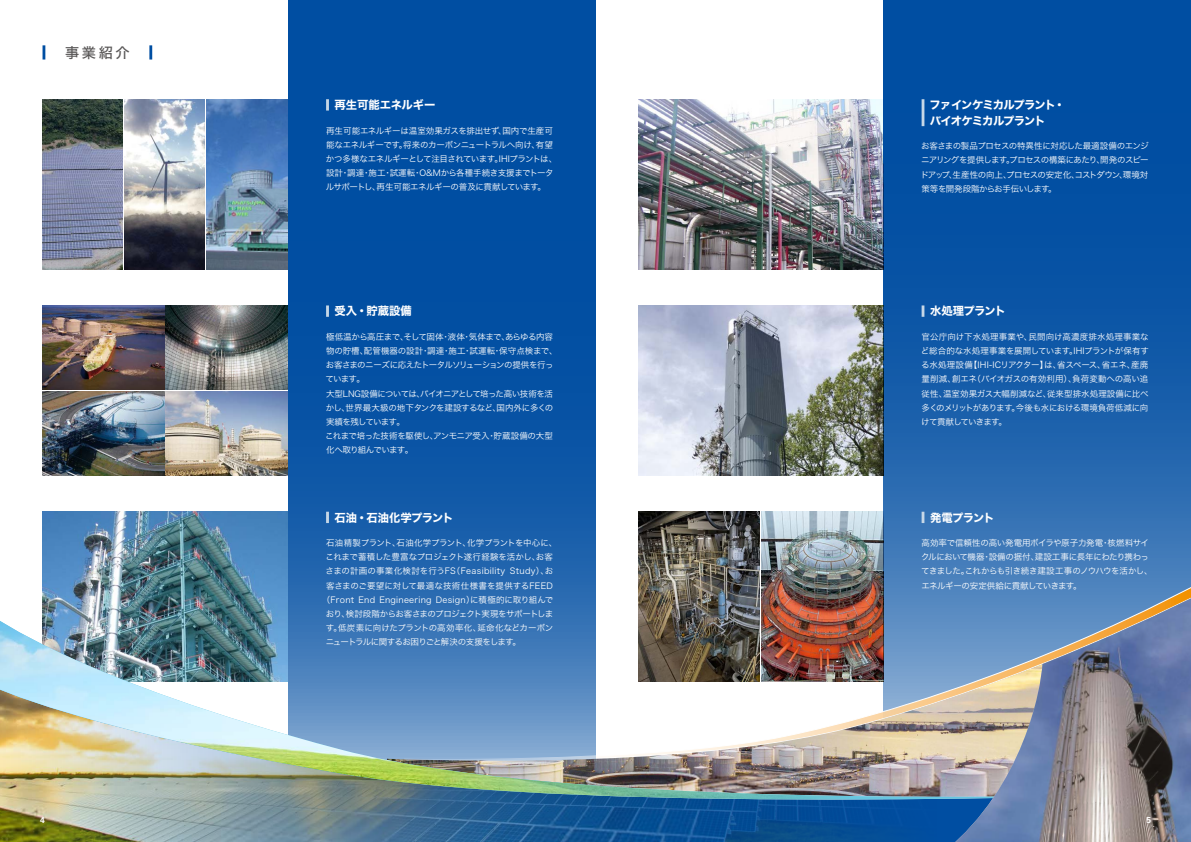
<style>
.page{position:relative;width:1191px;height:842px;background:#fff}
.page>*{position:absolute;margin:0;border:0;box-sizing:border-box;transform-origin:0 0}
.見出し_20Q_ヒラギノ角ゴ_w5_白抜{font:14.2px "Hira Kaku Std N W5";color:#595757}
.見出し_16Q_ヒラギノ角ゴ_w5_スミ{font:11.3px "Hira Kaku Std N W7";letter-spacing:-.09em;color:#fff}
.見出し_16Q_ヒラギノ角ゴ_w5_スミ-2{font:11.3px "Hira Kaku Std N W7";letter-spacing:-.055em;color:#fff}
.見出し_16Q_ヒラギノ角ゴ_w5_スミ-3{font:11.3px "Hira Kaku Std N W7";letter-spacing:-.025em;color:#fff}
.見出し_16Q_ヒラギノ角ゴ_w5_スミ-4{font:11.3px "Hira Kaku Std N W7";letter-spacing:-.01em;color:#fff}
.本文_12Q_ヒラギノ角ゴ_w3_スミ8{font:8.5px/14.2px "Hira Kaku Std N W3";letter-spacing:-.035em;color:#fff}
.本文_12Q_ヒラギノ角ゴ_w3_スミ8-2{font:8.5px "Hira Kaku Std N W3";letter-spacing:.005em;color:#fff}
.本文_12Q_ヒラギノ角ゴ_w3_スミ8-3{font:8.5px "Hira Kaku Std N W3";letter-spacing:.03em;color:#fff}
.本文_12Q_ヒラギノ角ゴ_w3_スミ8-4{font:8.5px "Hira Kaku Std N W3";letter-spacing:.04em;color:#fff}
.本文_12Q_ヒラギノ角ゴ_w3_スミ8-5{font:8.5px "Hira Kaku Std N W3";letter-spacing:-.075em;color:#fff}
.本文_12Q_ヒラギノ角ゴ_w3_スミ8-6{font:8.5px "Hira Kaku Std N W3";letter-spacing:-.085em;color:#fff}
.t1{font:700 8.5px "Univers LT Std";color:#fff}
</style>
<div class="page">
<img style="left:638px;top:305px;width:245px;height:171px">
<img style="left:638px;top:99px;width:245px;height:170px">
<img style="left:638px;top:512px;width:122px;height:71px">
<img style="left:761px;top:512px;width:122px;height:71px">
<img style="left:43px;top:305px;width:121px;height:85px">
<img style="left:43px;top:391px;width:121px;height:85px">
<img style="left:166px;top:391px;width:122px;height:85px">
<img style="left:166px;top:305px;width:122px;height:85px">
<img style="left:206px;top:99px;width:82px;height:170px">
<svg style="left:124px;top:99px;width:81px;height:170px;background:#93979f"></svg>
<svg style="left:43px;top:99px;width:80px;height:170px;background:#6c7588"></svg>
<svg style="left:288px;top:0;width:307px;height:594px;background:#0652a4"></svg>
<svg style="left:883px;top:0;width:308px;height:583px;background:#125aa8"></svg>
<img style="left:43px;top:512px;width:245px;height:82px">
<img style="left:404px;top:583px;width:787px;height:11px">
<img style="left:0;top:828px;width:940px;height:14px">
<img style="left:0;top:594px;width:945px;height:234px">
<img style="left:0;top:615px;width:852px;height:202px">
<img style="left:945px;top:594px;width:246px;height:248px">
<svg style="left:43px;top:45px;width:2px;height:15px"></svg>
<hr style="left:149px;top:45px;width:3px;height:15px;background:#004ea2">
<svg style="left:326px;top:99px;width:3px;height:12px"></svg>
<svg style="left:326px;top:305px;width:3px;height:12px"></svg>
<svg style="left:326px;top:512px;width:3px;height:11px"></svg>
<hr style="left:921px;top:99px;width:3px;height:27px;background:#c6d7e7">
<svg style="left:921px;top:305px;width:3px;height:12px"></svg>
<svg style="left:921px;top:512px;width:3px;height:11px"></svg>
<p class="見出し_20Q_ヒラギノ角ゴ_w5_白抜" style="left:48px;top:42px;width:100px">　事業紹介　</p>
<p class="見出し_16Q_ヒラギノ角ゴ_w5_スミ-4" style="left:334px;top:96px;width:102px">再生可能エネルギー</p>
<p class="本文_12Q_ヒラギノ角ゴ_w3_スミ8" style="left:326px;top:123px;width:233px">再生可能エネルギーは温室効果ガスを排出せず、国内で生産可能なエネルギーです。将来のカーボンニュートラルへ向け、有望かつ多様なエネルギーとして注目されています。IHIプラントは、設計・調達・施工・試運転・O&amp;Mから各種手続き支援までトータルサポートし、再生可能エネルギーの普及に貢献しています。</p>
<p class="見出し_16Q_ヒラギノ角ゴ_w5_スミ-2" style="left:334px;top:302px;width:79px">受入・貯蔵設備</p>
<p class="本文_12Q_ヒラギノ角ゴ_w3_スミ8" style="left:326px;top:329px;width:233px">極低温から高圧まで、そして固体・液体・気体まで、あらゆる内容物の貯槽、配管機器の設計・調達・施工・試運転・保守点検まで、お客さまのニーズに応えたトータルソリューションの提供を行っています。</p>
<p class="本文_12Q_ヒラギノ角ゴ_w3_スミ8" style="left:326px;top:386px;width:229px;text-align:justify">大型LNG設備については、パイオニアとして培った高い技術を活かし、世界最大級の地下タンクを建設するなど、国内外に多くの実績を残しています。</p>
<p class="本文_12Q_ヒラギノ角ゴ_w3_スミ8" style="left:325px;top:429px;width:229px">これまで培った技術を駆使し、アンモニア受入・貯蔵設備の大型化へ取り組んでいます。</p>
<p class="見出し_16Q_ヒラギノ角ゴ_w5_スミ-3" style="left:334px;top:509px;width:120px">石油・石油化学プラント</p>
<p class="本文_12Q_ヒラギノ角ゴ_w3_スミ8" style="left:326px;top:536px;width:233px">石油精製プラント、石油化学プラント、化学プラントを中心に、</p>
<p class="本文_12Q_ヒラギノ角ゴ_w3_スミ8" style="left:325px;top:550px;width:229px">これまで蓄積した豊富なプロジェクト遂行経験を活かし、お客</p>
<p class="本文_12Q_ヒラギノ角ゴ_w3_スミ8-4" style="left:326px;top:565px;width:229px">さまの計画の事業化検討を行うFS（Feasibility Study）、お</p>
<p class="本文_12Q_ヒラギノ角ゴ_w3_スミ8-2" style="left:326px;top:579px;width:228px">客さまのご要望に対して最適な技術仕様書を提供するFEED</p>
<p class="本文_12Q_ヒラギノ角ゴ_w3_スミ8-3" style="left:322px;top:593px;width:233px">（Front End Engineering Design）に積極的に取り組んで</p>
<p class="本文_12Q_ヒラギノ角ゴ_w3_スミ8-5" style="left:326px;top:607px;width:229px">おり、検討段階からお客さまのプロジェクト実現をサポートしま</p>
<p class="本文_12Q_ヒラギノ角ゴ_w3_スミ8-2" style="left:326px;top:622px;width:229px">す。低炭素に向けたプラントの高効率化、延命化などカーボン</p>
<p class="本文_12Q_ヒラギノ角ゴ_w3_スミ8-6" style="left:326px;top:636px;width:197px">ニュートラルに関するお困りごと解決の支援をします。</p>
<p class="見出し_16Q_ヒラギノ角ゴ_w5_スミ" style="left:929px;top:96px;width:137px">ファインケミカルプラント・</p>
<p class="見出し_16Q_ヒラギノ角ゴ_w5_スミ" style="left:930px;top:112px;width:117px">バイオケミカルプラント</p>
<p class="本文_12Q_ヒラギノ角ゴ_w3_スミ8" style="left:920px;top:139px;width:230px;text-align:justify">お客さまの製品プロセスの特異性に対応した最適設備のエンジニアリングを提供します。プロセスの構築にあたり、開発のスピードアップ、生産性の向上、プロセスの安定化、コストダウン、環境対策等を開発段階からお手伝いします。</p>
<p class="見出し_16Q_ヒラギノ角ゴ_w5_スミ-2" style="left:930px;top:302px;width:77px">水処理プラント</p>
<p class="本文_12Q_ヒラギノ角ゴ_w3_スミ8" style="left:921px;top:329px;width:229px;text-align:justify">官公庁向け下水処理事業や、民間向け高濃度排水処理事業など総合的な水処理事業を展開しています。IHIプラントが保有する水処理設備【IHI-ICリアクター】は、省スペース、省エネ、産廃量削減、創エネ（バイオガスの有効利用）、負荷変動への高い追従性、温室効果ガス大幅削減など、従来型排水処理設備に比べ多くのメリットがあります。今後も水における環境負荷低減に向けて貢献していきます。</p>
<p class="見出し_16Q_ヒラギノ角ゴ_w5_スミ-2" style="left:930px;top:509px;width:66px">発電プラント</p>
<p class="本文_12Q_ヒラギノ角ゴ_w3_スミ8" style="left:921px;top:536px;width:233px">高効率で信頼性の高い発電用ボイラや原子力発電・核燃料サイクルにおいて機器・設備の据付、建設工事に長年にわたり携わってきました。これからも引き続き建設工事のノウハウを活かし、エネルギーの安定供給に貢献していきます。</p>
<p class="t1" style="left:40px;top:814px;width:6px">4</p>
<p class="t1" style="left:1146px;top:814px;width:6px">5</p>
</div>
